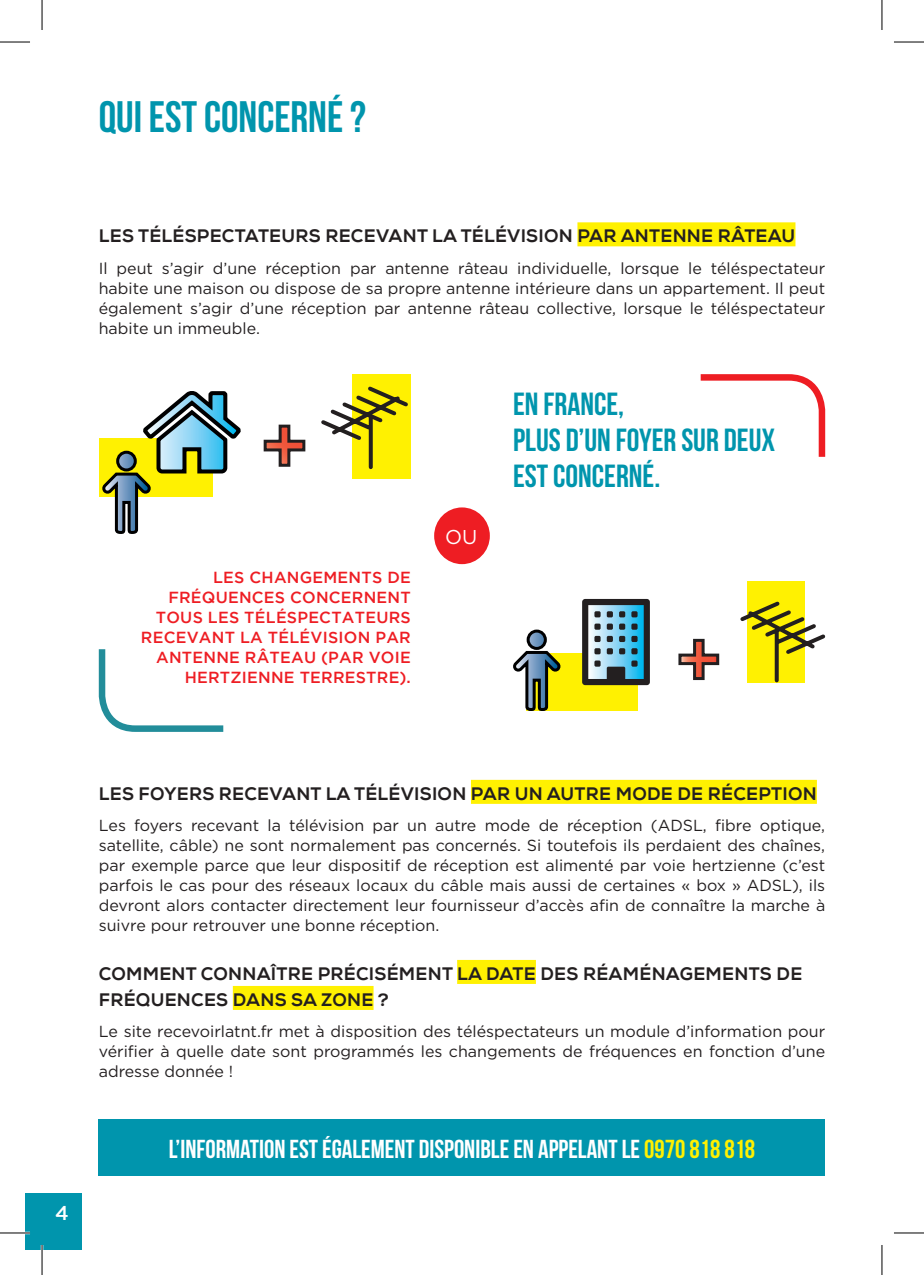
<style>
.page{position:relative;width:924px;height:1275px;background:#fff}
.page>*{position:absolute;margin:0;border:0;box-sizing:border-box;transform-origin:0 0}
.Intertitre_2_1col{font:44px "Bebas Neue";color:#0095ad}
.t1{font:32px/36px "Bebas Neue";color:#0095ad}
.t2{font:26px "Bebas Neue";color:#fff}
.Pagination_bleu{font:20px "Gotham";color:#fff}
.Pagination_bleu-2{font:500 20px "Gotham";color:#fff}
.Intertitre_2_1col-2{font:18px/26px "Nexa X Bold";letter-spacing:.015em;color:#231f20}
.Texte_1_colonne{font:16px/20px "Gotham";color:#231f20;text-align:justify}
.t3{font:500 16px/20px "Gotham";letter-spacing:.015em;color:#ee1d23;text-align:right}
.s1{color:#fff101}
</style>
<div class="page">
<div style="left:577px;top:222px;width:218px;height:24px;background:#fff101"></div>
<div style="left:470px;top:780px;width:346px;height:24px;background:#fff101"></div>
<div style="left:457px;top:960px;width:78px;height:24px;background:#fff101"></div>
<div style="left:233px;top:986px;width:140px;height:24px;background:#fff101"></div>
<div style="left:352px;top:374px;width:59px;height:104px;background:#fff101"></div>
<svg style="left:99px;top:391px;width:142px;height:143px"></svg>
<svg style="left:321px;top:386px;width:87px;height:84px"></svg>
<svg style="left:263px;top:424px;width:43px;height:43px"></svg>
<div style="left:526px;top:654px;width:111px;height:57px;background:#fff101"></div>
<div style="left:747px;top:581px;width:57px;height:102px;background:#fff101"></div>
<svg style="left:740px;top:598px;width:86px;height:85px"></svg>
<svg style="left:678px;top:638px;width:42px;height:43px"></svg>
<svg style="left:582px;top:599px;width:67px;height:86px;background:#5a8697"></svg>
<svg style="left:513px;top:629px;width:49px;height:82px"></svg>
<div style="left:434px;top:507px;width:55px;height:57px;background:#ee1d23;border-radius:50%"></div>
<svg style="left:700px;top:374px;width:126px;height:83px"></svg>
<svg style="left:98px;top:649px;width:126px;height:83px"></svg>
<div style="left:99px;top:1119px;width:725px;height:57px;background:#0095ad"></div>
<div style="left:25px;top:1193px;width:57px;height:57px;background:#0095ad"></div>
<hr style="left:0;top:1231px;width:30px;height:3px;background:#fff">
<hr style="left:41px;top:1245px;width:2px;height:30px;background:#fff">
<hr style="left:0;top:42px;width:30px;height:1px;background:#000">
<hr style="left:893px;top:42px;width:30px;height:1px;background:#000">
<hr style="left:0;top:1232px;width:30px;height:1px;background:#000">
<hr style="left:893px;top:1232px;width:30px;height:1px;background:#000">
<hr style="left:42px;top:0;width:1px;height:30px;background:#000">
<hr style="left:42px;top:1245px;width:1px;height:30px;background:#000">
<hr style="left:881px;top:0;width:1px;height:30px;background:#000">
<hr style="left:881px;top:1245px;width:1px;height:30px;background:#000">
<p class="Intertitre_2_1col" style="left:99px;top:92px;width:268px">QUI EST CONCERNÉ ?</p>
<p class="Intertitre_2_1col-2" style="left:99px;top:223px;width:697px">LES TÉLÉSPECTATEURS RECEVANT LA TÉLÉVISION PAR ANTENNE RÂTEAU</p>
<p class="Texte_1_colonne" style="left:99px;top:258px;width:727px">Il peut s’agir d’une réception par antenne râteau individuelle, lorsque le téléspectateur habite une maison ou dispose de sa propre antenne intérieure dans un appartement. Il peut également s’agir d’une réception par antenne râteau collective, lorsque le téléspectateur habite un immeuble.</p>
<p class="t3" style="left:141px;top:566px;width:271px">LES CHANGEMENTS DE<br>FRÉQUENCES CONCERNENT<br>TOUS LES TÉLÉSPECTATEURS<br>RECEVANT LA TÉLÉVISION PAR<br>ANTENNE RÂTEAU (PAR VOIE<br>HERTZIENNE TERRESTRE).</p>
<p class="Pagination_bleu" style="left:445px;top:524px;width:34px">OU</p>
<p class="t1" style="left:513px;top:386px;width:263px">EN FRANCE,<br>PLUS D’UN FOYER SUR DEUX<br>EST CONCERNÉ.</p>
<p class="Pagination_bleu-2" style="left:55px;top:1202px;width:15px">4</p>
<p class="Intertitre_2_1col-2" style="left:99px;top:781px;width:719px">LES FOYERS RECEVANT LA TÉLÉVISION PAR UN AUTRE MODE DE RÉCEPTION</p>
<p class="Texte_1_colonne" style="left:99px;top:815px;width:727px">Les foyers recevant la télévision par un autre mode de réception (ADSL, fibre optique, satellite, câble) ne sont normalement pas concernés. Si toutefois ils perdaient des chaînes, par exemple parce que leur dispositif de réception est alimenté par voie hertzienne (c’est parfois le cas pour des réseaux locaux du câble mais aussi de certaines « box » ADSL), ils devront alors contacter directement leur fournisseur d’accès afin de connaître la marche à suivre pour retrouver une bonne réception.</p>
<p class="Intertitre_2_1col-2" style="left:99px;top:961px;width:704px">COMMENT CONNAÎTRE PRÉCISÉMENT LA DATE DES RÉAMÉNAGEMENTS DE<br>FRÉQUENCES DANS SA ZONE ?</p>
<p class="Texte_1_colonne" style="left:99px;top:1021px;width:727px">Le site recevoirlatnt.fr met à disposition des téléspectateurs un module d’information pour vérifier à quelle date sont programmés les changements de fréquences en fonction d’une adresse donnée !</p>
<p class="t2" style="left:169px;top:1134px;width:588px">L’INFORMATION EST ÉGALEMENT DISPONIBLE EN APPELANT LE <span class="s1">0970 818 818</span></p>
</div>
